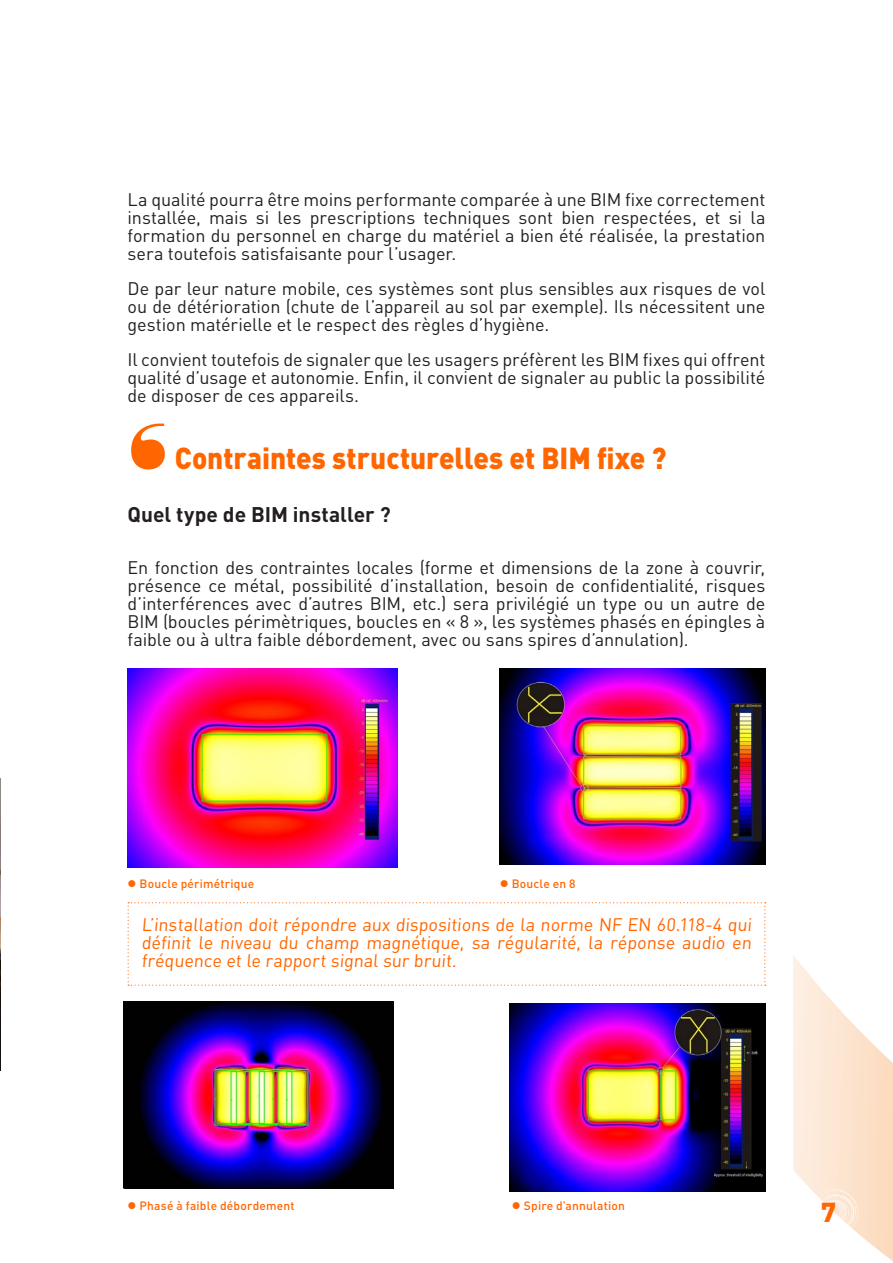
<style>
.page{position:relative;width:893px;height:1263px;background:#fff}
.page>*{position:absolute;margin:0;border:0;box-sizing:border-box;transform-origin:0 0}
.Texte_courant_4mm_av{font:900 30px "DIN";color:#f60;scale:.93 1}
.t1{font:900 27px "DIN";color:#f60}
.titre2{font:700 21px "DIN";color:#231f20}
.Texte_courant_4mm_av-2{font:18px/18px "DIN";letter-spacing:-.005em;color:#231f20;text-align:justify}
.Texte_courant_4mm_av-3{font:18px/18px "DIN";color:#f60;text-align:justify}
.Texte_courant{font:500 12px "DIN";letter-spacing:.015em;color:#f60}
</style>
<div class="page">
<svg style="left:793px;top:955px;width:100px;height:306px"></svg>
<div style="left:809px;top:1195px;width:47px;height:39px;background:#fff"></div>
<div style="left:809px;top:1187px;width:47px;height:8px;background:#231f20;opacity:.75"></div>
<div style="left:812px;top:1202px;width:48px;height:34px;background:#fff;opacity:.75"></div>
<div style="left:812px;top:1189px;width:48px;height:19px;background:#231f20;opacity:.75"></div>
<div style="left:817px;top:1207px;width:39px;height:25px;background:#fff;opacity:.75"></div>
<div style="left:817px;top:1193px;width:39px;height:20px;background:#231f20;opacity:.75"></div>
<div style="left:819px;top:1197px;width:34px;height:33px;background:#fff;opacity:.75"></div>
<hr style="left:819px;top:1195px;width:21px;height:2px;background:#fceadc">
<div style="left:823px;top:1200px;width:27px;height:26px;background:#fff;opacity:.75"></div>
<div style="left:820px;top:1207px;width:27px;height:19px;background:#fff"></div>
<div style="left:820px;top:1200px;width:27px;height:8px;background:#fce3ce"></div>
<div style="left:821px;top:1200px;width:24px;height:24px;background:#fff;opacity:.75"></div>
<div style="left:824px;top:1201px;width:23px;height:22px;border:1px solid #fff;border-radius:50%"></div>
<div style="left:822px;top:1202px;width:26px;height:22px;background:#fff;opacity:.75"></div>
<hr style="left:822px;top:1199px;width:21px;height:2px;background:#231f20;opacity:.75">
<div style="left:826px;top:1206px;width:19px;height:17px;background:#fff"></div>
<div style="left:826px;top:1202px;width:19px;height:5px;background:#231f20;opacity:.75"></div>
<div style="left:827px;top:1203px;width:18px;height:18px;background:#fff;opacity:.75"></div>
<div style="left:829px;top:1205px;width:13px;height:15px;background:#fff;opacity:.75"></div>
<div style="left:828px;top:1206px;width:12px;height:12px;border:1px solid #fff;border-radius:50%"></div>
<div style="left:827px;top:1207px;width:14px;height:13px;background:#fff;opacity:.75"></div>
<img style="left:0;top:779px;width:1px;height:292px">
<img style="left:128px;top:669px;width:269px;height:198px">
<img style="left:500px;top:669px;width:265px;height:196px">
<svg style="left:128px;top:902px;width:638px;height:84px"></svg>
<img style="left:124px;top:1001px;width:269px;height:188px">
<img style="left:509px;top:1003px;width:256px;height:188px">
<p class="Texte_courant_4mm_av-2" style="left:128px;top:190px;width:639px">La qualité pourra être moins performante comparée à une BIM fixe correctement installée, mais si les prescriptions techniques sont bien respectées, et si la formation du personnel en charge du matériel a bien été réalisée, la prestation sera toutefois satisfaisante pour l’usager.</p>
<p class="Texte_courant_4mm_av-2" style="left:128px;top:279px;width:639px">De par leur nature mobile, ces systèmes sont plus sensibles aux risques de vol ou de détérioration (chute de l’appareil au sol par exemple). Ils nécessitent une gestion matérielle et le respect des règles d’hygiène.</p>
<p class="Texte_courant_4mm_av-2" style="left:128px;top:350px;width:639px">Il convient toutefois de signaler que les usagers préfèrent les BIM fixes qui offrent qualité d’usage et autonomie. Enfin, il convient de signaler au public la possibilité de disposer de ces appareils.</p>
<p class="Texte_courant_4mm_av" style="left:175px;top:438px;width:530px">Contraintes structurelles et BIM fixe ?</p>
<p class="titre2" style="left:128px;top:500px;width:265px">Quel type de BIM installer ?</p>
<p class="Texte_courant_4mm_av-2" style="left:128px;top:558px;width:639px">En fonction des contraintes locales (forme et dimensions de la zone à couvrir, présence ce métal, possibilité d’installation, besoin de confidentialité, risques d’interférences avec d’autres BIM, etc.) sera privilégié un type ou un autre de BIM (boucles périmètriques, boucles en « 8 », les systèmes phasés en épingles à faible ou à ultra faible débordement, avec ou sans spires d’annulation).</p>
<p class="Texte_courant" style="left:128px;top:876px;width:128px">● Boucle périmétrique</p>
<p class="Texte_courant" style="left:500px;top:876px;width:77px">● Boucle en 8</p>
<p class="Texte_courant_4mm_av-3" style="left:141px;top:915px;width:613px">L’installation doit répondre aux dispositions de la norme NF EN 60.118-4 qui définit le niveau du champ magnétique, sa régularité, la réponse audio en fréquence et le rapport signal sur bruit.</p>
<p class="Texte_courant" style="left:128px;top:1197px;width:169px">● Phasé à faible débordement</p>
<p class="Texte_courant" style="left:512px;top:1197px;width:114px">● Spire d’annulation</p>
<h2 class="t1" style="left:821px;top:1194px;width:17px">7</h2>
</div>
